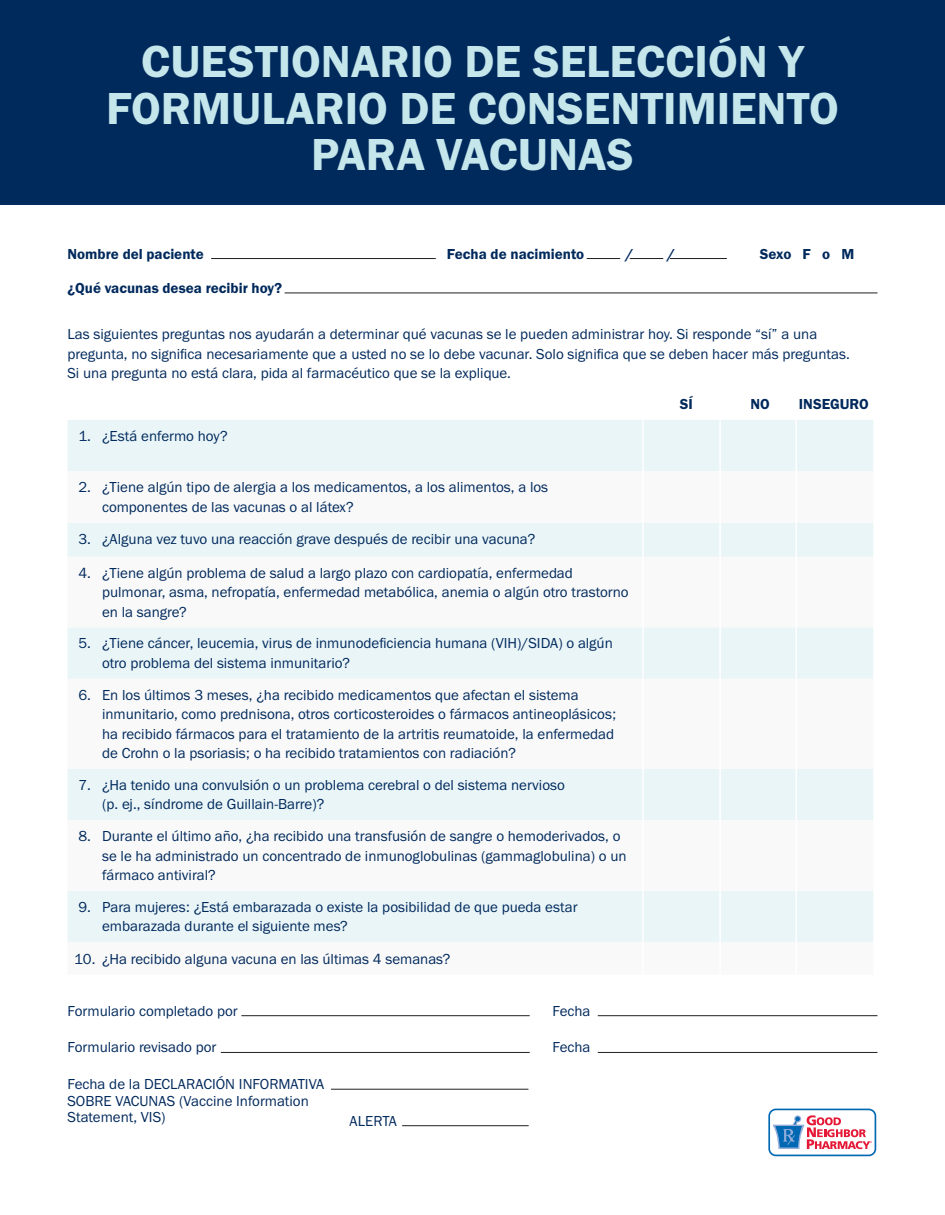
<style>
.page{position:relative;width:945px;height:1215px;background:#fff}
.page>*{position:absolute;margin:0;border:0;box-sizing:border-box;transform-origin:0 0}
.t1{font:46.5px/46.5px "Franklin Gothic URW Dem";color:#c5e7ec;text-align:center}
.t2{font:15px/19.5px "Franklin Gothic URW Boo";color:#00295c}
.t3{font:15px "Franklin Gothic URW Dem";color:#00295c}
</style>
<div class="page">
<div style="left:68px;top:420px;width:805px;height:51px;background:#eaf5f8"></div>
<svg style="left:68px;top:523px;width:805px;height:419px"></svg>
<hr style="left:642px;top:420px;width:2px;height:51px;background:#fff">
<hr style="left:642px;top:523px;width:2px;height:34px;background:#fff">
<hr style="left:642px;top:557px;width:2px;height:70px;background:#fff">
<hr style="left:642px;top:627px;width:2px;height:52px;background:#fff">
<hr style="left:642px;top:679px;width:2px;height:90px;background:#fff">
<hr style="left:719px;top:420px;width:2px;height:51px;background:#fff">
<hr style="left:796px;top:420px;width:1px;height:51px;background:#fff">
<hr style="left:719px;top:523px;width:2px;height:34px;background:#fff">
<hr style="left:796px;top:523px;width:1px;height:34px;background:#fff">
<hr style="left:719px;top:557px;width:2px;height:70px;background:#fff">
<hr style="left:796px;top:557px;width:1px;height:70px;background:#fff">
<hr style="left:719px;top:627px;width:2px;height:52px;background:#fff">
<hr style="left:796px;top:627px;width:1px;height:52px;background:#fff">
<hr style="left:719px;top:679px;width:2px;height:90px;background:#fff">
<hr style="left:796px;top:679px;width:1px;height:90px;background:#fff">
<hr style="left:642px;top:769px;width:2px;height:51px;background:#fff">
<hr style="left:642px;top:820px;width:2px;height:71px;background:#fff">
<hr style="left:642px;top:891px;width:2px;height:51px;background:#fff">
<hr style="left:719px;top:769px;width:2px;height:51px;background:#fff">
<hr style="left:796px;top:769px;width:1px;height:51px;background:#fff">
<hr style="left:719px;top:820px;width:2px;height:71px;background:#fff">
<hr style="left:796px;top:820px;width:1px;height:71px;background:#fff">
<hr style="left:719px;top:891px;width:2px;height:51px;background:#fff">
<hr style="left:796px;top:891px;width:1px;height:51px;background:#fff">
<svg style="left:768px;top:1108px;width:109px;height:49px"></svg>
<div style="left:0;top:0;width:945px;height:205px;background:#00295c"></div>
<hr style="left:211px;top:258px;width:225px;height:1px;background:#231f20">
<hr style="left:285px;top:293px;width:593px;height:1px;background:#231f20">
<hr style="left:587px;top:258px;width:33px;height:1px;background:#231f20">
<hr style="left:630px;top:258px;width:33px;height:1px;background:#231f20">
<hr style="left:670px;top:258px;width:57px;height:1px;background:#231f20">
<hr style="left:241px;top:1015px;width:289px;height:1px;background:#231f20">
<hr style="left:221px;top:1052px;width:309px;height:1px;background:#231f20">
<hr style="left:598px;top:1015px;width:279px;height:1px;background:#231f20">
<hr style="left:598px;top:1052px;width:279px;height:1px;background:#231f20">
<hr style="left:331px;top:1089px;width:197px;height:1px;background:#231f20">
<hr style="left:402px;top:1125px;width:127px;height:1px;background:#231f20">
<p class="t1" style="left:106px;top:38px;width:734px">CUESTIONARIO DE SELECCIÓN Y<br>FORMULARIO DE CONSENTIMIENTO<br>PARA VACUNAS</p>
<p class="t3" style="left:68px;top:244px;width:138px">Nombre del paciente</p>
<p class="t3" style="left:68px;top:278px;width:216px">¿Qué vacunas desea recibir hoy?</p>
<p class="t3" style="left:447px;top:244px;width:139px">Fecha de nacimiento</p>
<p class="t3" style="left:626px;top:244px;width:10px">/</p>
<p class="t3" style="left:667px;top:244px;width:10px">/</p>
<p class="t3" style="left:760px;top:244px;width:96px">Sexo F o M</p>
<p class="t2" style="left:68px;top:324px;width:784px">Las siguientes preguntas nos ayudarán a determinar qué vacunas se le pueden administrar hoy. Si responde “sí” a una pregunta, no significa necesariamente que a usted no se lo debe vacunar. Solo significa que se deben hacer más preguntas.<br>Si una pregunta no está clara, pida al farmacéutico que se la explique.</p>
<p class="t2" style="left:79px;top:426px;width:14px">1.</p>
<p class="t2" style="left:102px;top:426px;width:127px">¿Está enfermo hoy?</p>
<p class="t2" style="left:79px;top:477px;width:14px">2.</p>
<p class="t2" style="left:102px;top:477px;width:448px">¿Tiene algún tipo de alergia a los medicamentos, a los alimentos, a los componentes de las vacunas o al látex?</p>
<p class="t2" style="left:79px;top:529px;width:14px">3.</p>
<p class="t2" style="left:102px;top:529px;width:435px">¿Alguna vez tuvo una reacción grave después de recibir una vacuna?</p>
<p class="t2" style="left:79px;top:563px;width:14px">4.</p>
<p class="t2" style="left:102px;top:563px;width:528px">¿Tiene algún problema de salud a largo plazo con cardiopatía, enfermedad pulmonar, asma, nefropatía, enfermedad metabólica, anemia o algún otro trastorno en la sangre?</p>
<p class="t2" style="left:79px;top:633px;width:14px">5.</p>
<p class="t2" style="left:102px;top:633px;width:512px">¿Tiene cáncer, leucemia, virus de inmunodeficiencia humana (VIH)/SIDA) o algún otro problema del sistema inmunitario?</p>
<p class="t2" style="left:79px;top:685px;width:14px">6.</p>
<p class="t2" style="left:102px;top:685px;width:516px">En los últimos 3 meses, ¿ha recibido medicamentos que afectan el sistema inmunitario, como prednisona, otros corticosteroides o fármacos antineoplásicos; ha recibido fármacos para el tratamiento de la artritis reumatoide, la enfermedad de Crohn o la psoriasis; o ha recibido tratamientos con radiación?</p>
<p class="t2" style="left:79px;top:775px;width:14px">7.</p>
<p class="t2" style="left:102px;top:775px;width:464px">¿Ha tenido una convulsión o un problema cerebral o del sistema nervioso</p>
<p class="t2" style="left:102px;top:794px;width:224px">(p. ej., síndrome de Guillain-Barre)?</p>
<p class="t2" style="left:79px;top:826px;width:14px">8.</p>
<p class="t2" style="left:102px;top:826px;width:526px">Durante el último año, ¿ha recibido una transfusión de sangre o hemoderivados, o se le ha administrado un concentrado de inmunoglobulinas (gammaglobulina) o un fármaco antiviral?</p>
<p class="t2" style="left:79px;top:897px;width:14px">9.</p>
<p class="t2" style="left:102px;top:897px;width:477px">Para mujeres: ¿Está embarazada o existe la posibilidad de que pueda estar embarazada durante el siguiente mes?</p>
<p class="t2" style="left:74px;top:948px;width:378px">10. ¿Ha recibido alguna vacuna en las últimas 4 semanas?</p>
<p class="t2" style="left:68px;top:1001px;width:172px">Formulario completado por</p>
<p class="t2" style="left:68px;top:1037px;width:151px">Formulario revisado por</p>
<p class="t2" style="left:68px;top:1076px;width:258px;line-height:16.5px">Fecha de la DECLARACIÓN INFORMATIVA<br>SOBRE VACUNAS (Vaccine Information<br>Statement, VIS)</p>
<p class="t2" style="left:350px;top:1111px;width:49px">ALERTA</p>
<p class="t2" style="left:552px;top:1001px;width:40px">Fecha</p>
<p class="t2" style="left:552px;top:1037px;width:40px">Fecha</p>
<p class="t3" style="left:680px;top:395px;width:15px">SÍ</p>
<p class="t3" style="left:751px;top:395px;width:21px">NO</p>
<p class="t3" style="left:799px;top:395px;width:71px">INSEGURO</p>
</div>
